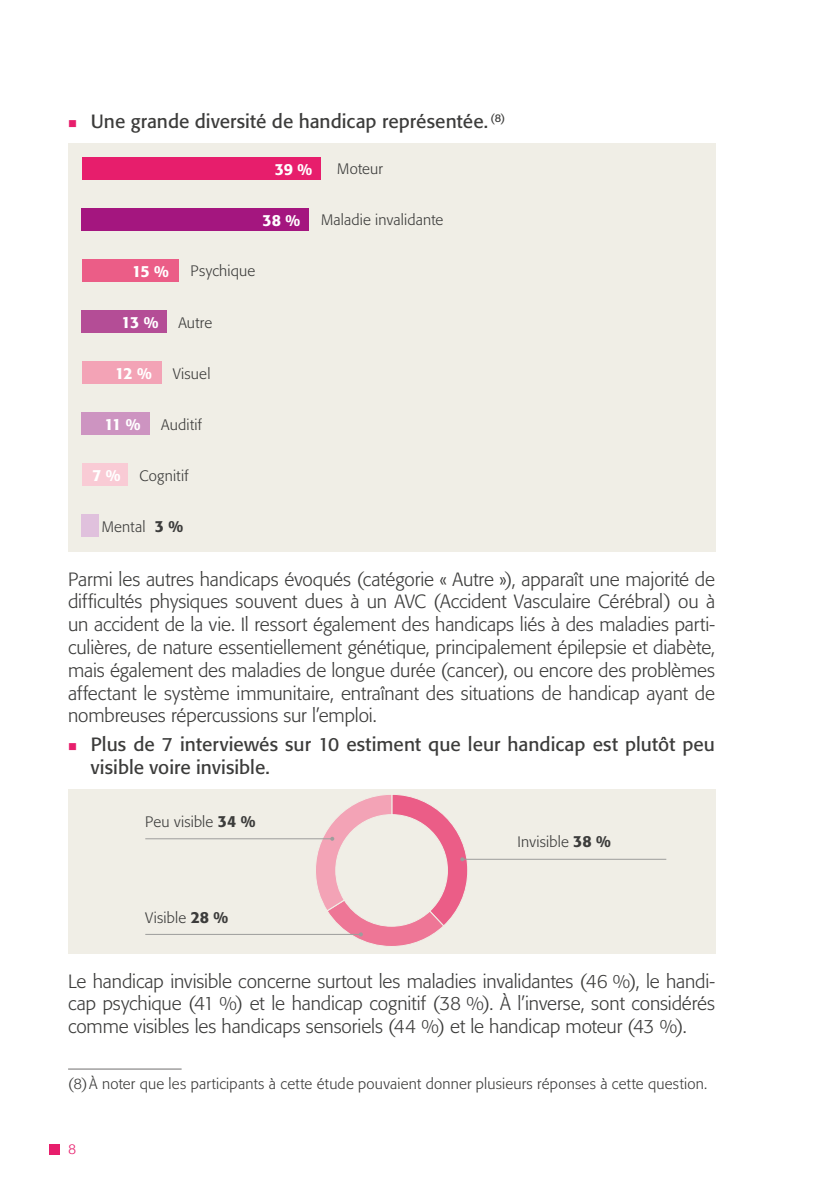
<style>
.page{position:relative;width:840px;height:1191px;background:#fff}
.page>*{position:absolute;margin:0;border:0;box-sizing:border-box;transform-origin:0 0}
.t1{font:300 19px/22.8px "Formata Std";letter-spacing:-.005em;color:#3c3c3b;text-align:justify}
.t2{font:19px/22.8px "Formata Std";color:#3c3c3b}
.t3{font:500 16px "Formata Std";letter-spacing:-.055em;color:#fff}
.t4{font:300 15px "Formata Std";letter-spacing:.015em;color:#3c3c3b}
.t5{font:300 14px "Formata Std";color:#e71e6c}
.s1{font-weight:500;font-size:16px;color:#fff}
.s2{font-weight:500;font-size:16px}
</style>
<div class="page">
<div style="left:49px;top:1144px;width:11px;height:10px;background:#e71e6c"></div>
<div style="left:68px;top:143px;width:646px;height:408px;background:#f0eee6"></div>
<div style="left:82px;top:157px;width:238px;height:23px;background:#e71e6c"></div>
<div style="left:82px;top:208px;width:227px;height:23px;background:#a4167f"></div>
<div style="left:82px;top:259px;width:96px;height:23px;background:#eb5d87"></div>
<div style="left:82px;top:310px;width:85px;height:23px;background:#b44d96"></div>
<div style="left:82px;top:361px;width:79px;height:23px;background:#f3a3b6"></div>
<div style="left:82px;top:412px;width:68px;height:23px;background:#cd94c1"></div>
<div style="left:82px;top:463px;width:45px;height:23px;background:#f9cbd5"></div>
<div style="left:82px;top:514px;width:17px;height:23px;background:#e0c1dd"></div>
<div style="left:68px;top:789px;width:646px;height:164px;background:#f0eee6"></div>
<hr style="left:462px;top:858px;width:204px;height:1px;background:#9d9d9c">
<hr style="left:145px;top:838px;width:187px;height:1px;background:#9d9d9c">
<hr style="left:145px;top:934px;width:215px;height:1px;background:#9d9d9c">
<svg style="left:314px;top:795px;width:154px;height:151px"></svg>
<hr style="left:68px;top:1068px;width:113px;height:1px;background:#706f6f">
<p class="t2" style="left:91px;top:110px;width:416px">Une grande diversité de handicap représentée. <sup>(8)</sup></p>
<p class="t3" style="left:275px;top:159px;width:39px">39 %</p>
<p class="t4" style="left:337px;top:160px;width:47px">Moteur</p>
<p class="t3" style="left:262px;top:210px;width:39px">38 %</p>
<p class="t4" style="left:321px;top:211px;width:124px">Maladie invalidante</p>
<p class="t3" style="left:132px;top:261px;width:38px">15 %</p>
<p class="t4" style="left:190px;top:262px;width:66px">Psychique</p>
<p class="t4" style="left:121px;top:313px;width:92px"><span class="s1">13 %</span> Autre</p>
<p class="t3" style="left:115px;top:363px;width:38px">12 %</p>
<p class="t4" style="left:172px;top:364px;width:39px">Visuel</p>
<p class="t3" style="left:104px;top:414px;width:38px">11 %</p>
<p class="t4" style="left:161px;top:415px;width:42px">Auditif</p>
<p class="t4" style="left:92px;top:466px;width:98px"><span class="s1">7 %</span> Cognitif</p>
<p class="t4" style="left:102px;top:517px;width:83px">Mental <span class="s2">3 %</span></p>
<p class="t1" style="left:68px;top:567px;width:648px">Parmi les autres handicaps évoqués (catégorie « Autre »), apparaît une majorité de difficultés physiques souvent dues à un AVC (Accident Vasculaire Cérébral) ou à un accident de la vie. Il ressort également des handicaps liés à des maladies parti&shy;culières, de nature essentiellement génétique, principalement épilepsie et diabète, mais également des maladies de longue durée (cancer), ou encore des problèmes affectant le système immunitaire, entraînant des situations de handicap ayant de nombreuses répercussions sur l’emploi.</p>
<p class="t2" style="left:91px;top:733px;width:625px">Plus de 7 interviewés sur 10 estiment que leur handicap est plutôt peu visible voire invisible.</p>
<p class="t4" style="left:145px;top:813px;width:112px">Peu visible <span class="s2">34 %</span></p>
<p class="t4" style="left:145px;top:909px;width:84px">Visible <span class="s2">28 %</span></p>
<p class="t4" style="left:517px;top:833px;width:95px">Invisible <span class="s2">38 %</span></p>
<p class="t1" style="left:68px;top:969px;width:648px">Le handicap invisible concerne surtout les maladies invalidantes (46 %), le handi&shy;cap psychique (41 %) et le handicap cognitif (38 %). À l’inverse, sont considérés comme visibles les handicaps sensoriels (44 %) et le handicap moteur (43 %).</p>
<p class="t4" style="left:68px;top:1074px;width:638px">(8)À noter que les participants à cette étude pouvaient donner plusieurs réponses à cette question.</p>
<p class="t5" style="left:68px;top:1141px;width:10px">8</p>
</div>
